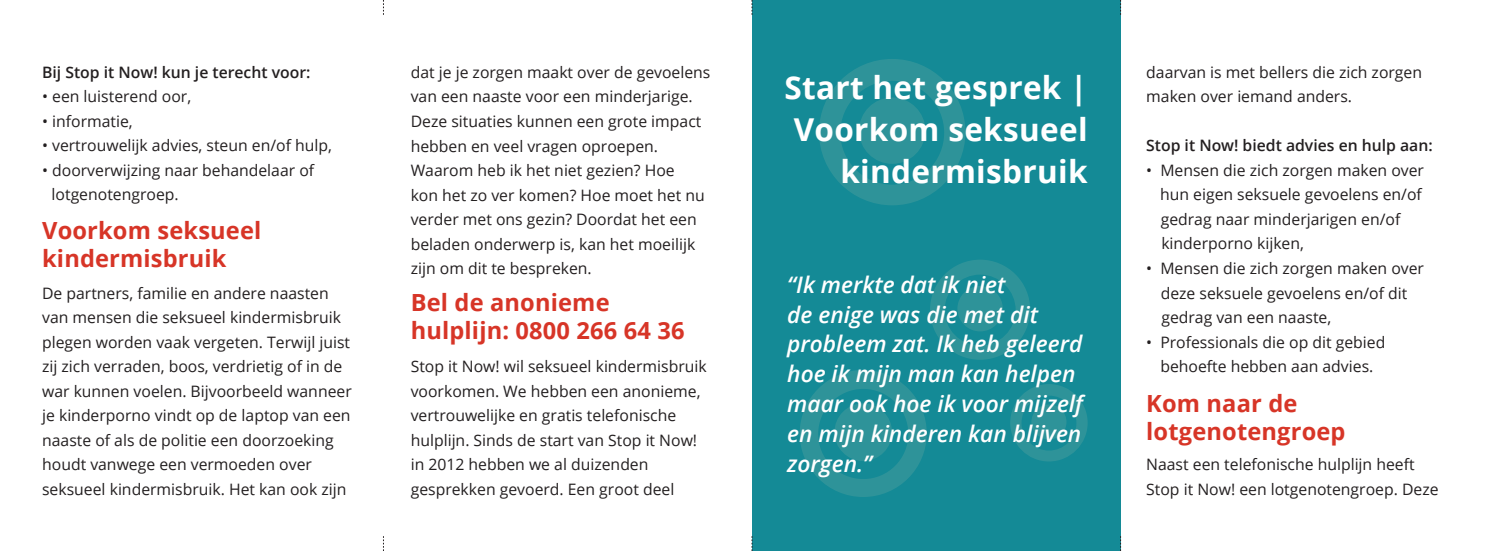
<style>
.page{position:relative;width:1504px;height:551px;background:#fff}
.page>*{position:absolute;margin:0;border:0;box-sizing:border-box;transform-origin:0 0}
.t1{font:700 31.5px/42px "Open Sans";letter-spacing:.01em;color:#fff;text-align:right}
.t2{font:700 23.62px/28px "Open Sans";letter-spacing:.005em;color:#d73527}
.t3{font:italic 600 22.75px/29.8px "Open Sans";color:#fff}
.t4{font:15.75px/24.5px "Open Sans";color:#231f20}
.t5{font:600 15.75px "Open Sans";color:#231f20}
</style>
<div class="page">
<div style="left:752px;top:0;width:368px;height:551px;background:#148a96"></div>
<svg style="left:819px;top:59px;width:146px;height:146px"></svg>
<div style="left:859px;top:97px;width:66px;height:67px;background:#2e9399;border-radius:50%"></div>
<svg style="left:800px;top:370px;width:126px;height:127px"></svg>
<div style="left:834px;top:403px;width:58px;height:58px;background:#2e9399;border-radius:50%"></div>
<svg style="left:930px;top:260px;width:100px;height:100px"></svg>
<div style="left:957px;top:286px;width:45px;height:45px;background:#2e9399;border-radius:50%"></div>
<svg style="left:1010px;top:384px;width:77px;height:77px"></svg>
<div style="left:1031px;top:404px;width:35px;height:35px;background:#2e9399;border-radius:50%"></div>
<svg style="left:383px;top:0;width:1px;height:15px"></svg>
<svg style="left:751px;top:0;width:1px;height:15px"></svg>
<svg style="left:1120px;top:0;width:1px;height:15px"></svg>
<svg style="left:383px;top:536px;width:1px;height:15px"></svg>
<svg style="left:751px;top:536px;width:1px;height:15px"></svg>
<svg style="left:1120px;top:536px;width:1px;height:15px"></svg>
<p class="t5" style="left:42px;top:61px;width:270px">Bij Stop it Now! kun je terecht voor:</p>
<p class="t4" style="left:42px;top:84px;width:150px">• een luisterend oor,</p>
<p class="t4" style="left:42px;top:108px;width:92px">• informatie,</p>
<p class="t4" style="left:42px;top:133px;width:291px">• vertrouwelijk advies, steun en/of hulp,</p>
<p class="t4" style="left:52px;top:157px;width:264px;text-indent:-9px">• doorverwijzing naar behandelaar of lotgenotengroep.</p>
<h2 class="t2" style="left:42px;top:215px;width:221px">Voorkom seksueel kindermisbruik</h2>
<p class="t4" style="left:42px;top:280px;width:311px">De partners, familie en andere naasten van mensen die seksueel kindermisbruik plegen worden vaak vergeten. Terwijl juist zij zich verraden, boos, verdrietig of in de war kunnen voelen. Bijvoorbeeld wanneer je kinderporno vindt op de laptop van een naaste of als de politie een doorzoeking houdt vanwege een vermoeden over seksueel kindermisbruik. Het kan ook zijn</p>
<p class="t4" style="left:410px;top:60px;width:301px">dat je je zorgen maakt over de gevoelens van een naaste voor een minderjarige.<br>Deze situaties kunnen een grote impact hebben en veel vragen oproepen.<br>Waarom heb ik het niet gezien? Hoe<br>kon het zo ver komen? Hoe moet het nu verder met ons gezin? Doordat het een beladen onderwerp is, kan het moeilijk zijn om dit te bespreken.</p>
<h2 class="t2" style="left:410px;top:287px;width:275px">Bel de anonieme hulplijn: 0800 266 64 36</h2>
<p class="t4" style="left:410px;top:354px;width:297px">Stop it Now! wil seksueel kindermisbruik voorkomen. We hebben een anonieme, vertrouwelijke en gratis telefonische hulplijn. Sinds de start van Stop it Now! in 2012 hebben we al duizenden gesprekken gevoerd. Een groot deel</p>
<h1 class="t1" style="left:784px;top:65px;width:305px">Start het gesprek |<br>Voorkom seksueel kindermisbruik</h1>
<h3 class="t3" style="left:787px;top:269px;width:297px">“Ik merkte dat ik niet<br>de enige was die met dit probleem zat. Ik heb geleerd hoe ik mijn man kan helpen maar ook hoe ik voor mijzelf en mijn kinderen kan blijven zorgen.”</h3>
<p class="t4" style="left:1146px;top:59px;width:277px">daarvan is met bellers die zich zorgen maken over iemand anders.</p>
<p class="t5" style="left:1146px;top:135px;width:288px">Stop it Now! biedt advies en hulp aan:</p>
<p class="t4" style="left:1159px;top:157px;width:265px;text-indent:-14px">• Mensen die zich zorgen maken over hun eigen seksuele gevoelens en/of gedrag naar minderjarigen en/of kinderporno kijken,</p>
<p class="t4" style="left:1160px;top:255px;width:265px;text-indent:-14px">• Mensen die zich zorgen maken over deze seksuele gevoelens en/of dit gedrag van een naaste,</p>
<p class="t4" style="left:1146px;top:329px;width:240px;text-align:center">• Professionals die op dit gebied behoefte hebben aan advies.</p>
<h2 class="t2" style="left:1146px;top:389px;width:201px">Kom naar de lotgenotengroep</h2>
<p class="t4" style="left:1146px;top:452px;width:294px">Naast een telefonische hulplijn heeft<br>Stop it Now! een lotgenotengroep. Deze</p>
</div>
